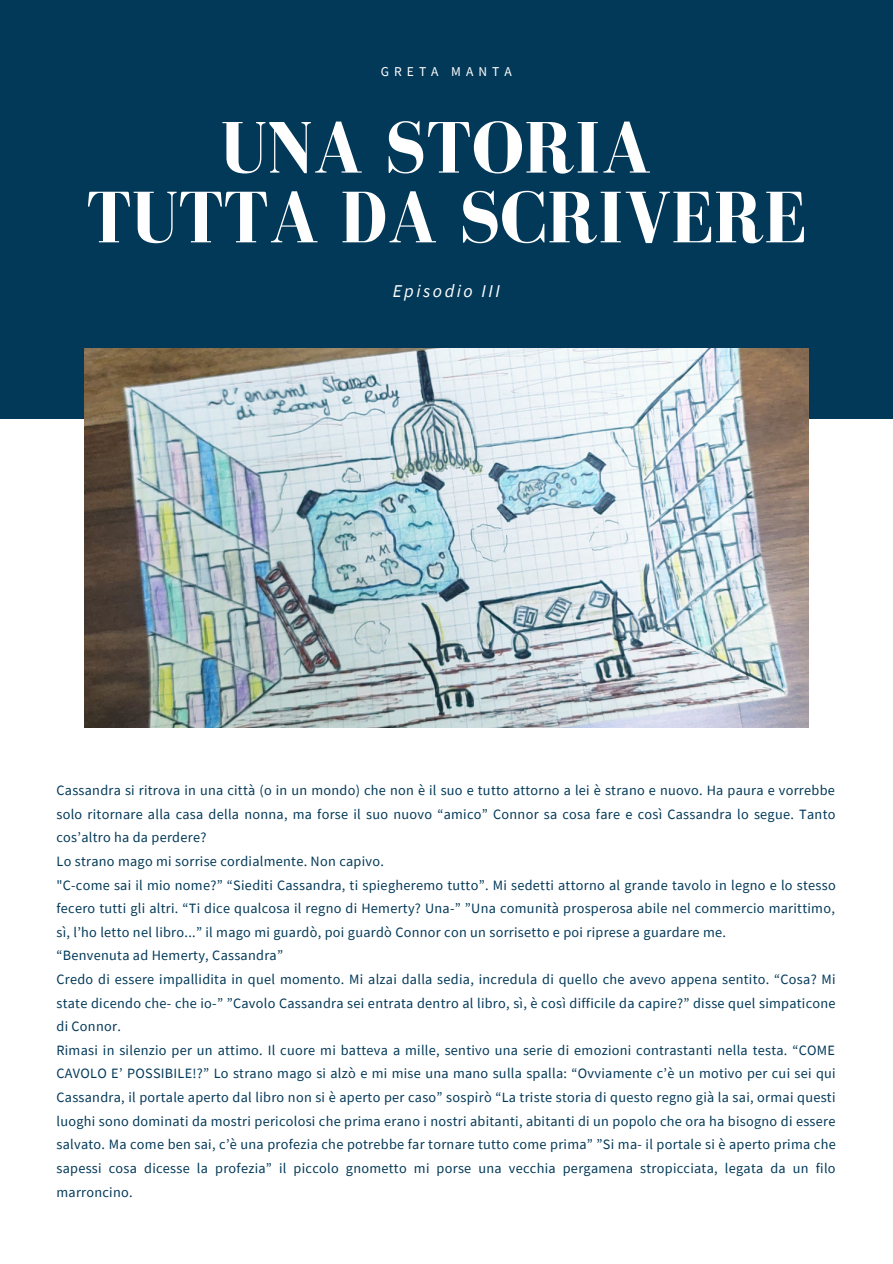
<style>
.page{position:relative;width:893px;height:1264px;background:#fff}
.page>*{position:absolute;margin:0;border:0;box-sizing:border-box;transform-origin:0 0}
.t1{font:700 75px/69.8px "Bodoni FLF";color:#fff;text-align:center}
.t2{font:italic 18px "Source Sans Pro";letter-spacing:.14em;color:#fff}
.t3{font:14.25px/23.5px "Source Sans Pro";letter-spacing:.02em;color:#033958}
.t4{font:13.5px "Source Sans Pro";letter-spacing:.37em;color:#fff}
</style>
<div class="page">
<div style="left:0;top:0;width:892px;height:419px;background:#033958"></div>
<img style="left:84px;top:349px;width:724px;height:378px">
<p class="t4" style="left:381px;top:63px;width:132px">GRETA MANTA</p>
<h1 class="t1" style="left:86px;top:112px;width:721px">UNA STORIA<br>TUTTA DA SCRIVERE</h1>
<p class="t2" style="left:392px;top:279px;width:109px">Episodio III</p>
<p class="t3" style="left:56px;top:778px;width:780px">Cassandra si ritrova in una città (o in un mondo) che non è il suo e tutto attorno a lei è strano e nuovo. Ha paura e vorrebbe solo ritornare alla casa della nonna, ma forse il suo nuovo “amico” Connor sa cosa fare e così Cassandra lo segue. Tanto cos’altro ha da perdere?<br>Lo strano mago mi sorrise cordialmente. Non capivo.<br>"C-come sai il mio nome?” “Siediti Cassandra, ti spiegheremo tutto”. Mi sedetti attorno al grande tavolo in legno e lo stesso fecero tutti gli altri. “Ti dice qualcosa il regno di Hemerty? Una-” ”Una comunità prosperosa abile nel commercio marittimo, sì, l’ho letto nel libro...” il mago mi guardò, poi guardò Connor con un sorrisetto e poi riprese a guardare me.<br>“Benvenuta ad Hemerty, Cassandra”<br>Credo di essere impallidita in quel momento. Mi alzai dalla sedia, incredula di quello che avevo appena sentito. “Cosa? Mi state dicendo che- che io-” ”Cavolo Cassandra sei entrata dentro al libro, sì, è così difficile da capire?” disse quel simpaticone di Connor.<br>Rimasi in silenzio per un attimo. Il cuore mi batteva a mille, sentivo una serie di emozioni contrastanti nella testa. “COME CAVOLO E’ POSSIBILE!?” Lo strano mago si alzò e mi mise una mano sulla spalla: “Ovviamente c’è un motivo per cui sei qui Cassandra, il portale aperto dal libro non si è aperto per caso” sospirò “La triste storia di questo regno già la sai, ormai questi luoghi sono dominati da mostri pericolosi che prima erano i nostri abitanti, abitanti di un popolo che ora ha bisogno di essere salvato. Ma come ben sai, c’è una profezia che potrebbe far tornare tutto come prima” ”Si ma- il portale si è aperto prima che sapessi cosa dicesse la profezia” il piccolo gnometto mi porse una vecchia pergamena stropicciata, legata da un filo marroncino.</p>
</div>
